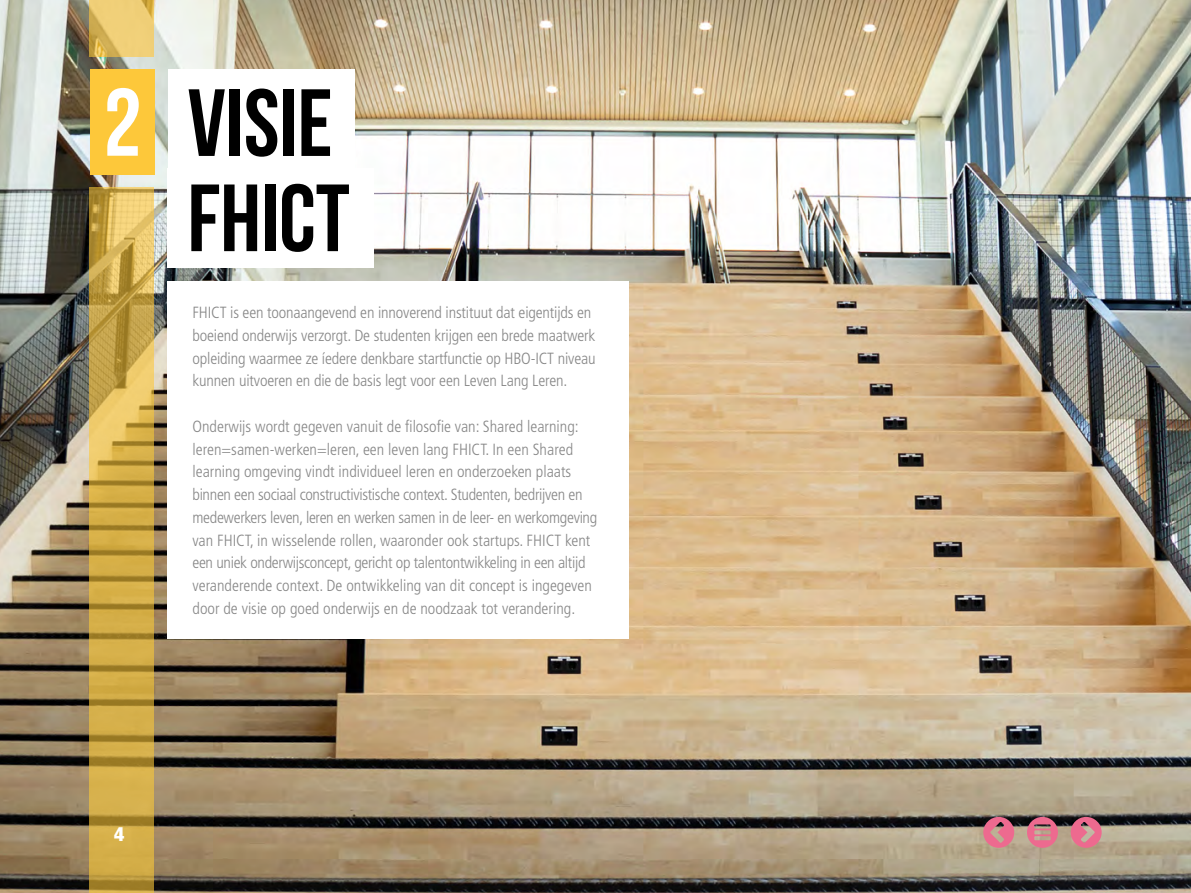
<style>
.page{position:relative;width:1191px;height:893px;background:#fff}
.page>*{position:absolute;margin:0;border:0;box-sizing:border-box;transform-origin:0 0}
.t1{font:700 95.2px/95.2px "Bebas Neue";color:#000;text-align:right}
.t2{font:900 19.6px "Fontys Frutiger Cn";color:#fff}
.t3{font:300 16.1px/22.8px "Fontys Frutiger Cn";letter-spacing:-.01em;color:#878787}
.s1{font-size:95.73px;color:#fff}
</style>
<div class="page">
<img style="left:0;top:0;width:1191px;height:893px">
<div style="left:91px;top:69px;width:64px;height:106px;background:#fdc83a"></div>
<svg style="left:89px;top:188px;width:65px;height:705px;background:#cca848"></svg>
<svg style="left:89px;top:0;width:65px;height:57px;background:#e7c66c"></svg>
<div style="left:168px;top:69px;width:186px;height:100px;background:#fff"></div>
<div style="left:168px;top:169px;width:206px;height:99px;background:#fff"></div>
<div style="left:168px;top:281px;width:461px;height:358px;background:#fff"></div>
<svg style="left:1027px;top:817px;width:31px;height:31px"></svg>
<svg style="left:1070px;top:817px;width:31px;height:31px"></svg>
<svg style="left:983px;top:817px;width:31px;height:31px"></svg>
<h1 class="t1" style="left:103px;top:74px;width:248px"><span class="s1">2</span> VISIE<br>FHICT</h1>
<p class="t3" style="left:192px;top:301px;width:405px">FHICT is een toonaangevend en innoverend instituut dat eigentijds en boeiend onderwijs verzorgt. De studenten krijgen een brede maatwerk opleiding waarmee ze íedere denkbare startfunctie op HBO-ICT niveau kunnen uitvoeren en die de basis legt voor een Leven Lang Leren.</p>
<p class="t3" style="left:192px;top:415px;width:406px">Onderwijs wordt gegeven vanuit de filosofie van: Shared learning: leren=samen-werken=leren, een leven lang FHICT. In een Shared learning omgeving vindt individueel leren en onderzoeken plaats binnen een sociaal constructivistische context. Studenten, bedrijven en medewerkers leven, leren en werken samen in de leer- en werkomgeving van FHICT, in wisselende rollen, waaronder ook startups. FHICT kent een uniek onderwijsconcept, gericht op talentontwikkeling in een altijd veranderende context. De ontwikkeling van dit concept is ingegeven door de visie op goed onderwijs en de noodzaak tot verandering.</p>
<p class="t2" style="left:114px;top:822px;width:12px">4</p>
</div>
